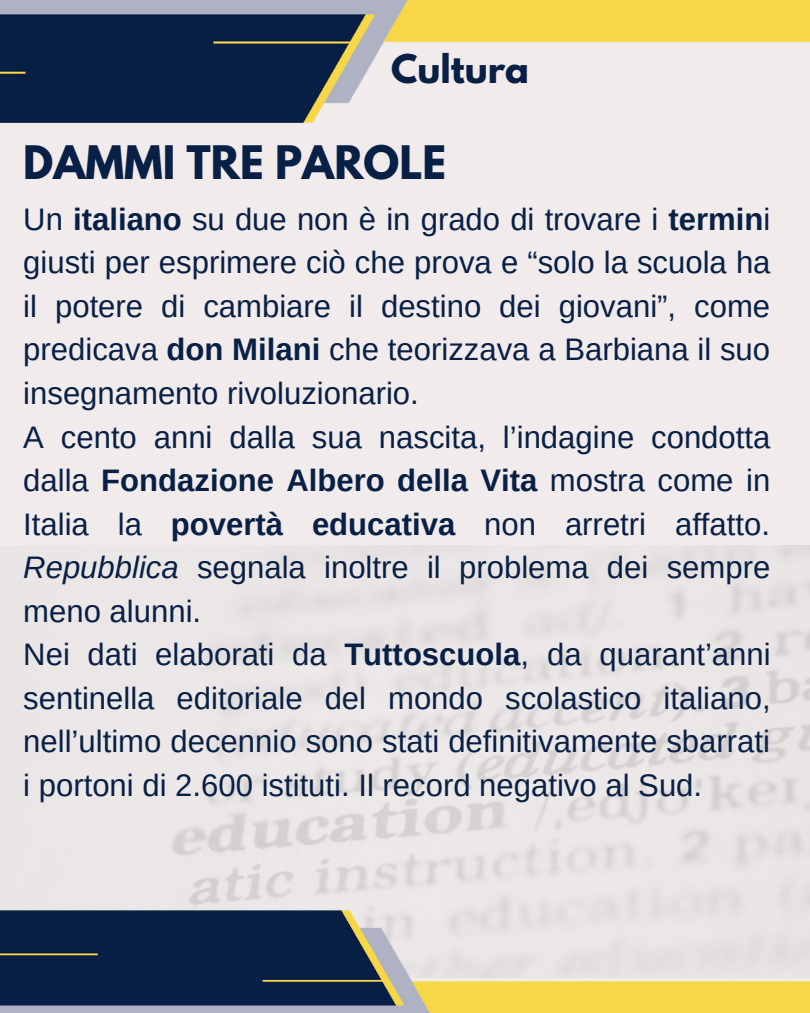
<style>
.page{position:relative;width:810px;height:1013px;background:#fff}
.page>*{position:absolute;margin:0;border:0;box-sizing:border-box;transform-origin:0 0}
.t1{font:700 40.9px "League Spartan";color:#082046}
.t2{font:700 35px "League Spartan";color:#082046}
.t3{font:31.1px/43.5px "Arimo";color:#082046;text-align:justify}
.s1{font-weight:700}
.s2{font-style:italic}
</style>
<div class="page">
<div style="left:0;top:0;width:810px;height:1012px;background:#f1ebeb"></div>
<img style="left:173px;top:545px;width:637px;height:294px">
<img style="left:0;top:0;width:810px;height:123px">
<img style="left:0;top:839px;width:810px;height:173px">
<p class="t2" style="left:391px;top:51px;width:139px">Cultura</p>
<p class="t1" style="left:23px;top:143px;width:425px">DAMMI TRE PAROLE</p>
<p class="t3" style="left:23px;top:197px;width:749px">Un <span class="s1">italiano</span> su due non è in grado di trovare i <span class="s1">termin</span>i giusti per esprimere ciò che prova e “solo la scuola ha il potere di cambiare il destino dei giovani”, come predicava <span class="s1">don Milani</span> che teorizzava a Barbiana il suo insegnamento rivoluzionario.</p>
<p class="t3" style="left:23px;top:415px;width:749px">A cento anni dalla sua nascita, l’indagine condotta dalla <span class="s1">Fondazione Albero della Vita</span> mostra come in Italia la <span class="s1">povertà educativa</span> non arretri affatto.<br><span class="s2">Repubblica</span> segnala inoltre il problema dei sempre meno alunni.</p>
<p class="t3" style="left:23px;top:632px;width:749px">Nei dati elaborati da <span class="s1">Tuttoscuola</span>, da quarant’anni sentinella editoriale del mondo scolastico italiano, nell’ultimo decennio sono stati definitivamente sbarrati i portoni di 2.600 istituti. Il record negativo al Sud.</p>
</div>
